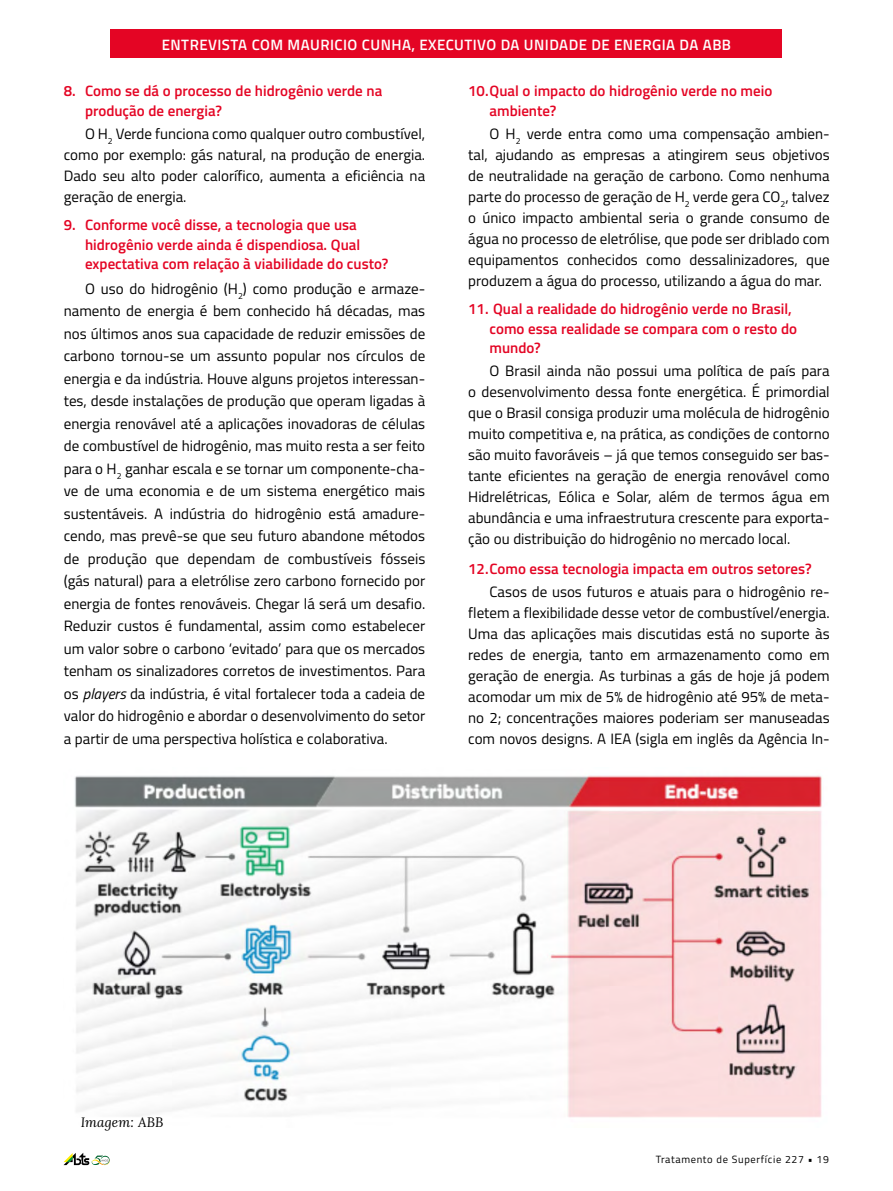
<style>
.page{position:relative;width:893px;height:1191px;background:#fff}
.page>*{position:absolute;margin:0;border:0;box-sizing:border-box;transform-origin:0 0}
.t1{font:15px/21px "Titillium";color:#000;text-align:justify}
.t2{font:600 15px/19.5px "Titillium";color:#e40524}
.t3{font:600 15px "Titillium";letter-spacing:.03em;color:#fff}
.t4{font:italic 13.5px "Lora";letter-spacing:.01em;color:#000}
.t5{font:10.5px "Titillium";letter-spacing:.06em;color:#000}
.s1{font-style:italic}
</style>
<div class="page">
<div style="left:111px;top:30px;width:671px;height:28px;background:#e40524"></div>
<img style="left:74px;top:775px;width:748px;height:343px">
<svg style="left:64px;top:1152px;width:46px;height:13px"></svg>
<p class="t3" style="left:162px;top:33px;width:571px">ENTREVISTA COM MAURICIO CUNHA, EXECUTIVO DA UNIDADE DE ENERGIA DA ABB</p>
<p class="t2" style="left:85px;top:81px;width:299px;text-indent:-21px">8. Como se dá o processo de hidrogênio verde na produção de energia?</p>
<p class="t1" style="left:64px;top:122px;width:363px;text-indent:21px">O H<sub>2</sub> Verde funciona como qualquer outro combustível, como por exemplo: gás natural, na produção de energia.<br>Dado seu alto poder calorífico, aumenta a eficiência na geração de energia.</p>
<p class="t2" style="left:85px;top:214px;width:305px;text-indent:-21px">9. Conforme você disse, a tecnologia que usa hidrogênio verde ainda é dispendiosa. Qual expectativa com relação à viabilidade do custo?</p>
<p class="t1" style="left:64px;top:276px;width:363px;line-height:22.5px;text-indent:21px">O uso do hidrogênio (H<sub>2</sub>) como produção e armaze&shy;namento de energia é bem conhecido há décadas, mas nos últimos anos sua capacidade de reduzir emissões de carbono tornou-se um assunto popular nos círculos de energia e da indústria. Houve alguns projetos interessan&shy;tes, desde instalações de produção que operam ligadas à energia renovável até a aplicações inovadoras de células de combustível de hidrogênio, mas muito resta a ser feito para o H<sub>2</sub> ganhar escala e se tornar um componente-cha&shy;ve de uma economia e de um sistema energético mais sustentáveis. A indústria do hidrogênio está amadure&shy;cendo, mas prevê-se que seu futuro abandone métodos de produção que dependam de combustíveis fósseis (gás natural) para a eletrólise zero carbono fornecido por energia de fontes renováveis. Chegar lá será um desafio.<br>Reduzir custos é fundamental, assim como estabelecer um valor sobre o carbono ‘evitado’ para que os mercados tenham os sinalizadores corretos de investimentos. Para os <span class="s1">players</span> da indústria, é vital fortalecer toda a cadeia de valor do hidrogênio e abordar o desenvolvimento do setor a partir de uma perspectiva holística e colaborativa.</p>
<p class="t2" style="left:489px;top:81px;width:284px;text-indent:-21px">10.Qual o impacto do hidrogênio verde no meio ambiente?</p>
<p class="t1" style="left:468px;top:122px;width:363px;text-indent:21px">O H<sub>2</sub> verde entra como uma compensação ambien&shy;tal, ajudando as empresas a atingirem seus objetivos de neutralidade na geração de carbono. Como nenhuma parte do processo de geração de H<sub>2</sub> verde gera CO<sub>2</sub>, talvez o único impacto ambiental seria o grande consumo de água no processo de eletrólise, que pode ser driblado com equipamentos conhecidos como dessalinizadores, que produzem a água do processo, utilizando a água do mar.</p>
<p class="t2" style="left:489px;top:298px;width:309px;text-indent:-21px">11. Qual a realidade do hidrogênio verde no Brasil, como essa realidade se compara com o resto do mundo?</p>
<p class="t1" style="left:468px;top:360px;width:363px;text-indent:21px">O Brasil ainda não possui uma política de país para o desenvolvimento dessa fonte energética. É primordial que o Brasil consiga produzir uma molécula de hidrogênio muito competitiva e, na prática, as condições de contorno são muito favoráveis – já que temos conseguido ser bas&shy;tante eficientes na geração de energia renovável como Hidrelétricas, Eólica e Solar, além de termos água em abundância e uma infraestrutura crescente para exporta&shy;ção ou distribuição do hidrogênio no mercado local.</p>
<p class="t2" style="left:468px;top:558px;width:345px">12.Como essa tecnologia impacta em outros setores?</p>
<p class="t1" style="left:468px;top:580px;width:363px;text-indent:21px">Casos de usos futuros e atuais para o hidrogênio re&shy;fletem a flexibilidade desse vetor de combustível/energia.<br>Uma das aplicações mais discutidas está no suporte às redes de energia, tanto em armazenamento como em geração de energia. As turbinas a gás de hoje já podem acomodar um mix de 5% de hidrogênio até 95% de meta&shy;no 2; concentrações maiores poderiam ser manuseadas com novos designs. A IEA (sigla em inglês da Agência In-</p>
<p class="t4" style="left:81px;top:1113px;width:84px">Imagem: ABB</p>
<p class="t5" style="left:656px;top:1151px;width:175px">Tratamento de Superfície 227 • 19</p>
</div>
